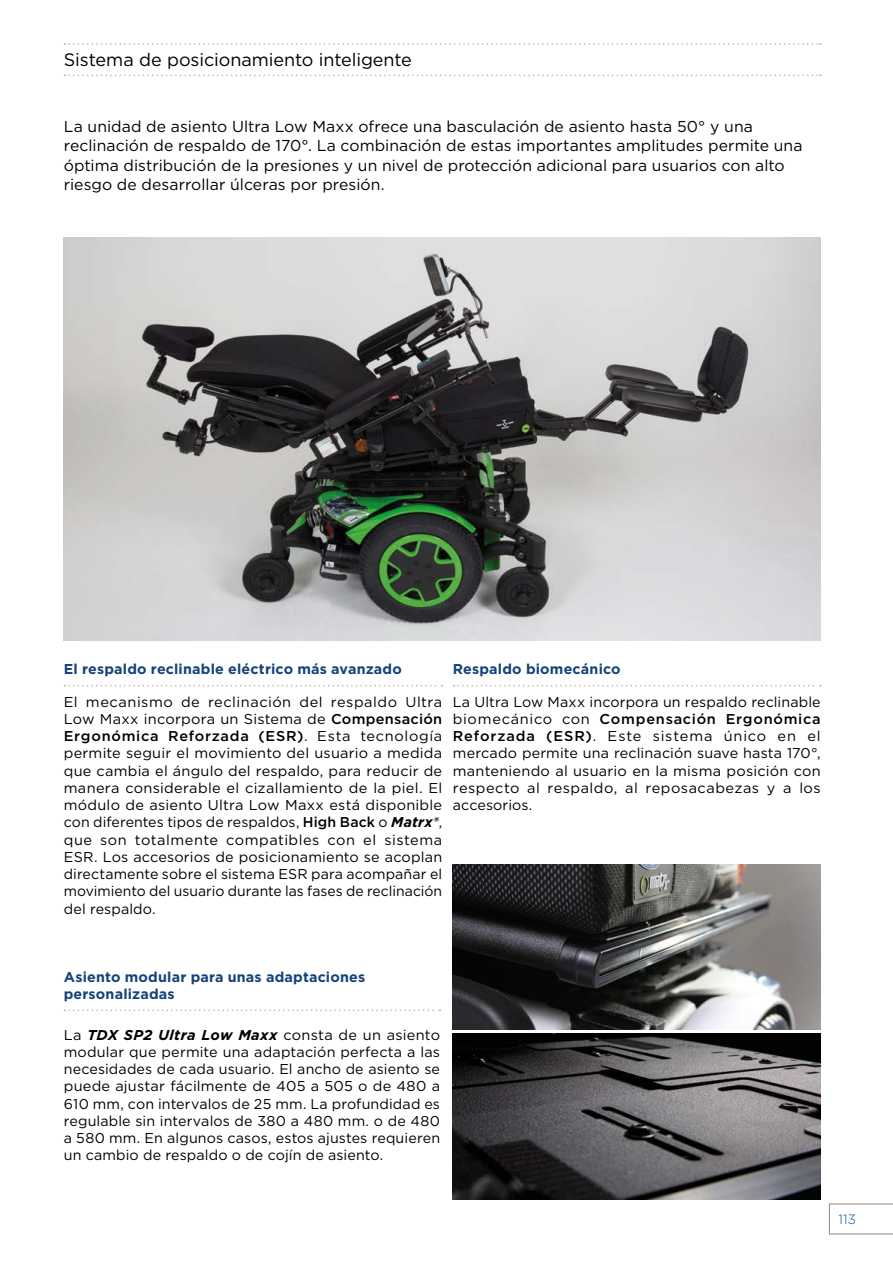
<style>
.page{position:relative;width:893px;height:1263px;background:#fff}
.page>*{position:absolute;margin:0;border:0;box-sizing:border-box;transform-origin:0 0}
.t1{font:18px "Gotham";letter-spacing:-.005em;color:#000}
.t2{font:15.75px/19.5px "Gotham";letter-spacing:.005em;color:#000}
.t3{font:14.25px/17.2px "Gotham";letter-spacing:.01em;color:#000;text-align:justify}
.t4{font:700 14.25px/17.2px "Gotham";letter-spacing:.015em;color:#14427a}
.t5{font:300 13.5px "Gotham";color:#0755a0}
.s1{font-weight:500}
.s2{font-weight:700;font-style:italic}
</style>
<div class="page">
<svg style="left:65px;top:43px;width:756px;height:2px"></svg>
<svg style="left:65px;top:75px;width:756px;height:1px"></svg>
<svg style="left:65px;top:685px;width:377px;height:1px"></svg>
<img style="left:64px;top:238px;width:757px;height:403px">
<img style="left:453px;top:864px;width:368px;height:165px">
<img style="left:453px;top:1034px;width:368px;height:165px">
<svg style="left:65px;top:1009px;width:375px;height:2px"></svg>
<svg style="left:454px;top:685px;width:367px;height:1px"></svg>
<svg style="left:829px;top:1204px;width:64px;height:30px"></svg>
<p class="t1" style="left:64px;top:48px;width:350px">Sistema de posicionamiento inteligente</p>
<p class="t2" style="left:64px;top:116px;width:740px">La unidad de asiento Ultra Low Maxx ofrece una basculación de asiento hasta 50° y una reclinación de respaldo de 170°. La combinación de estas importantes amplitudes permite una óptima distribución de la presiones y un nivel de protección adicional para usuarios con alto riesgo de desarrollar úlceras por presión.</p>
<p class="t4" style="left:64px;top:661px;width:340px">El respaldo reclinable eléctrico más avanzado</p>
<p class="t3" style="left:64px;top:692px;width:380px">El mecanismo de reclinación del respaldo Ultra Low Maxx incorpora un Sistema de <span class="s1">Compensación Ergonómica Reforzada (ESR)</span>. Esta tecnología permite seguir el movimiento del usuario a medida que cambia el ángulo del respaldo, para reducir de manera considerable el cizallamiento de la piel. El módulo de asiento Ultra Low Maxx está disponible con diferentes tipos de respaldos, <span class="s1">High Back</span> o <span class="s2">Matrx®</span>, que son totalmente compatibles con el sistema ESR. Los accesorios de posicionamiento se acoplan directamente sobre el sistema ESR para acompañar el movimiento del usuario durante las fases de reclinación del respaldo.</p>
<p class="t4" style="left:453px;top:661px;width:169px">Respaldo biomecánico</p>
<p class="t3" style="left:453px;top:692px;width:369px">La Ultra Low Maxx incorpora un respaldo reclinable biomecánico con <span class="s1">Compensación Ergonómica Reforzada (ESR)</span>. Este sistema único en el mercado permite una reclinación suave hasta 170°, manteniendo al usuario en la misma posición con respecto al respaldo, al reposacabezas y a los accesorios.</p>
<p class="t4" style="left:64px;top:968px;width:303px">Asiento modular para unas adaptaciones personalizadas</p>
<p class="t3" style="left:64px;top:1025px;width:378px">La <span class="s2">TDX SP2 Ultra Low Maxx</span> consta de un asiento modular que permite una adaptación perfecta a las necesidades de cada usuario. El ancho de asiento se puede ajustar fácilmente de 405 a 505 o de 480 a 610 mm, con intervalos de 25 mm. La profundidad es regulable sin intervalos de 380 a 480 mm. o de 480 a 580 mm. En algunos casos, estos ajustes requieren un cambio de respaldo o de cojín de asiento.</p>
<p class="t5" style="left:838px;top:1211px;width:19px">113</p>
</div>
